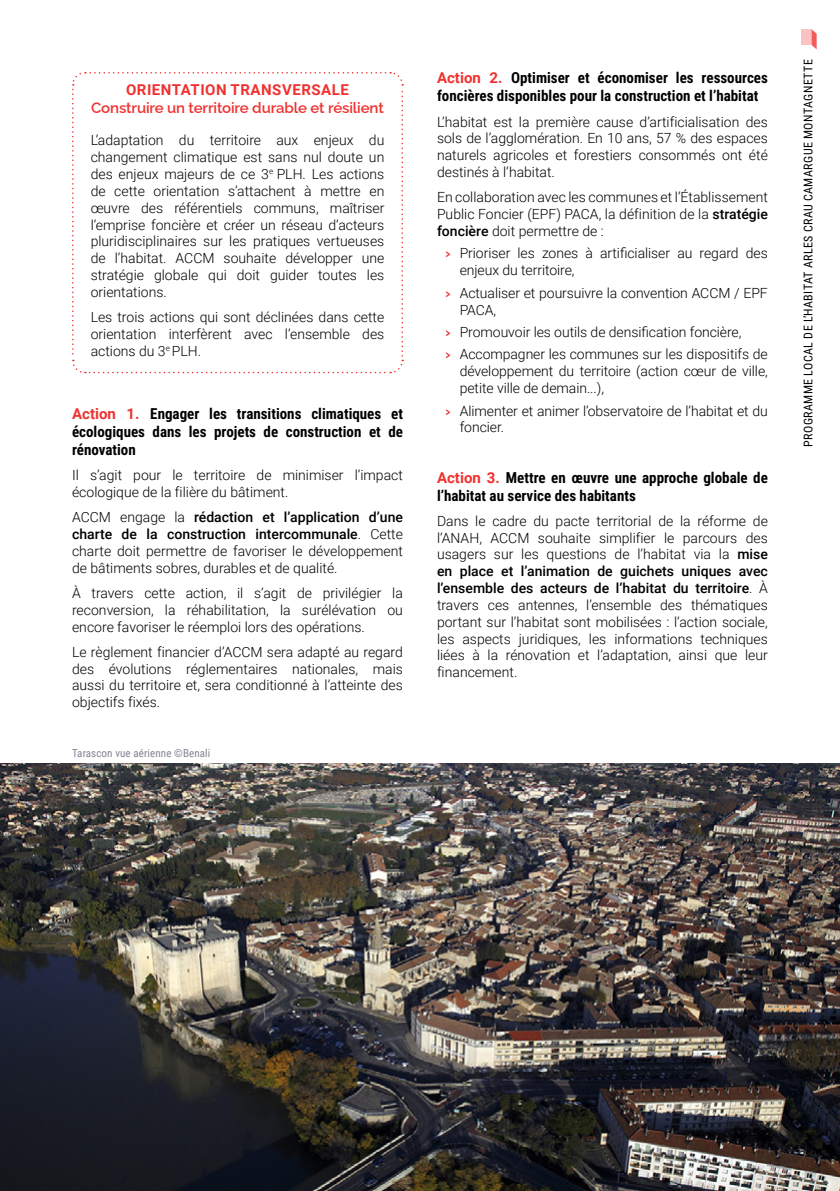
<style>
.page{position:relative;width:840px;height:1191px;background:#fff}
.page>*{position:absolute;margin:0;border:0;box-sizing:border-box;transform-origin:0 0}
.t1{font:700 15px/18px "Roboto Condensed";color:#000}
.t2{font:600 15px "Raleway";letter-spacing:-.01em;color:#ef3230}
.t3{font:700 15px "Roboto";letter-spacing:.035em;color:#ef3230}
.t4{font:300 14px/16.8px "Roboto";color:#000;text-align:justify}
.t5{font:12px "Roboto Condensed";letter-spacing:.035em;color:#000}
.t6{font:11px "Roboto Condensed";letter-spacing:.01em;color:#848292}
.s1{font-family:"Roboto";color:#ef3230}
.s2{font-weight:500}
.s3{font-family:"Raleway";font-weight:700;color:#ef3230}
</style>
<div class="page">
<div style="left:800px;top:29px;width:11px;height:16px;background:#fac2c1"></div>
<svg style="left:811px;top:29px;width:5px;height:20px"></svg>
<img style="left:0;top:764px;width:839px;height:427px">
<svg style="left:72px;top:72px;width:331px;height:302px"></svg>
<p class="t3" style="left:126px;top:79px;width:224px">ORIENTATION TRANSVERSALE</p>
<p class="t2" style="left:91px;top:96px;width:294px">Construire un territoire durable et résilient</p>
<p class="t4" style="left:91px;top:132px;width:295px">L’adaptation du territoire aux enjeux du changement climatique est sans nul doute un des enjeux majeurs de ce 3<sup>e</sup> PLH. Les actions de cette orientation s’attachent à mettre en œuvre des référentiels communs, maîtriser l’emprise foncière et créer un réseau d’acteurs pluridisciplinaires sur les pratiques vertueuses de l’habitat. ACCM souhaite développer une stratégie globale qui doit guider toutes les orientations.</p>
<p class="t4" style="left:91px;top:308px;width:295px">Les trois actions qui sont déclinées dans cette orientation interfèrent avec l’ensemble des actions du 3<sup>e</sup> PLH.</p>
<p class="t1" style="left:72px;top:404px;width:332px;text-align:justify"><span class="s1">Action 1.</span> Engager les transitions climatiques et écologiques dans les projets de construction et de rénovation</p>
<p class="t4" style="left:72px;top:466px;width:332px">Il s’agit pour le territoire de minimiser l’impact écologique de la filière du bâtiment.</p>
<p class="t4" style="left:72px;top:508px;width:332px">ACCM engage la <span class="s2">rédaction et l’application d’une charte de la construction intercommunale</span>. Cette charte doit permettre de favoriser le développement de bâtiments sobres, durables et de qualité.</p>
<p class="t4" style="left:72px;top:584px;width:332px">À travers cette action, il s’agit de privilégier la reconversion, la réhabilitation, la surélévation ou encore favoriser le réemploi lors des opérations.</p>
<p class="t4" style="left:72px;top:643px;width:332px">Le règlement financier d’ACCM sera adapté au regard des évolutions réglementaires nationales, mais aussi du territoire et, sera conditionné à l’atteinte des objectifs fixés.</p>
<p class="t6" style="left:72px;top:745px;width:140px">Tarascon vue aérienne ©Benali</p>
<p class="t1" style="left:437px;top:68px;width:332px"><span class="s1">Action 2.</span> Optimiser et économiser les ressources foncières disponibles pour la construction et l’habitat</p>
<p class="t4" style="left:437px;top:113px;width:332px">L’habitat est la première cause d’artificialisation des sols de l’agglomération. En 10 ans, 57 % des espaces naturels agricoles et forestiers consommés ont été destinés à l’habitat.</p>
<p class="t4" style="left:437px;top:188px;width:332px">En collaboration avec les communes et l’Établissement Public Foncier (EPF) PACA, la définition de la <span class="s2">stratégie foncière</span> doit permettre de :</p>
<p class="t4" style="left:459px;top:244px;width:309px;text-indent:-14px"><span class="s3">›</span> Prioriser les zones à artificialiser au regard des enjeux du territoire,</p>
<p class="t4" style="left:459px;top:284px;width:309px;text-indent:-14px"><span class="s3">›</span> Actualiser et poursuivre la convention ACCM / EPF<br>PACA,</p>
<p class="t4" style="left:445px;top:320px;width:323px;line-height:22.4px"><span class="s3">›</span> Promouvoir les outils de densification foncière,<br><span class="s3">›</span> Accompagner les communes sur les dispositifs de</p>
<p class="t4" style="left:459px;top:362px;width:309px">développement du territoire (action cœur de ville, petite ville de demain...),</p>
<p class="t4" style="left:459px;top:402px;width:309px;text-indent:-14px"><span class="s3">›</span> Alimenter et animer l’observatoire de l’habitat et du foncier.</p>
<p class="t1" style="left:437px;top:467px;width:332px"><span class="s1">Action 3.</span> Mettre en œuvre une approche globale de l’habitat au service des habitants</p>
<p class="t4" style="left:437px;top:512px;width:332px">Dans le cadre du pacte territorial de la réforme de l’ANAH, ACCM souhaite simplifier le parcours des usagers sur les questions de l’habitat via la <span class="s2">mise en place et l’animation de guichets uniques avec l’ensemble des acteurs de l’habitat du territoire</span>. À travers ces antennes, l’ensemble des thématiques portant sur l’habitat sont mobilisées : l’action sociale, les aspects juridiques, les informations techniques liées à la rénovation et l’adaptation, ainsi que leur financement.</p>
<p class="t5" style="left:799px;top:447px;width:389px;rotate:-90deg">PROGRAMME LOCAL DE L’HABITAT ARLES CRAU CAMARGUE MONTAGNETTE</p>
</div>
